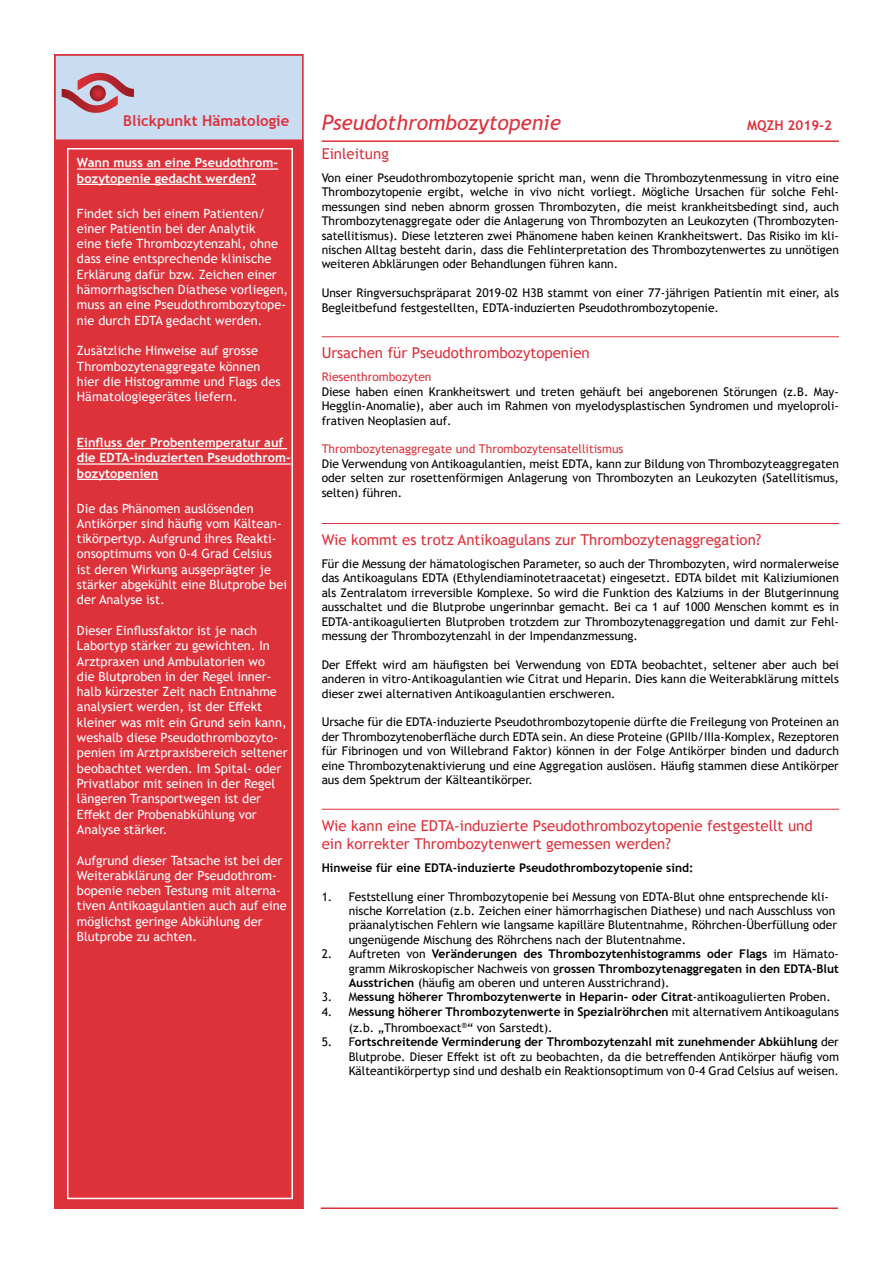
<style>
.page{position:relative;width:893px;height:1263px;background:#fff}
.page>*{position:absolute;margin:0;border:0;box-sizing:border-box;transform-origin:0 0}
.roter_Titel_1{font:italic 21px "Trebuchet MS";color:#de323b}
.Roter_Titel_3_mit_Li{font:15px/18px "Trebuchet MS";color:#de323b}
.Roter_Titel_3{font:700 15px "Trebuchet MS";color:#de323b}
.Roter_Titel_3-2{font:15px "Trebuchet MS";color:#de323b}
.roter_Titel_1-2{font:700 13.5px "Trebuchet MS";color:#de323b}
.RR_Fliesstext{font:12.75px/15.3px "Trebuchet MS";color:#fff}
.RR_Titel_2{font:700 12.75px/15.3px "Trebuchet MS";color:#fff}
.Fliesstext{font:12px/14.4px "Trebuchet MS";color:#000;text-align:justify}
.Fliesstext-2{font:700 12px/14.4px "Trebuchet MS";color:#000;text-align:justify}
.Fliesstext-3{font:12px "Trebuchet MS";color:#de323b}
.s1{font-weight:400}
.s2{font-weight:700}
</style>
<div class="page">
<hr style="left:322px;top:336px;width:517px;height:1px;background:#de323b">
<hr style="left:322px;top:523px;width:517px;height:1px;background:#de323b">
<hr style="left:322px;top:809px;width:517px;height:1px;background:#de323b">
<div style="left:55px;top:55px;width:248px;height:1153px;background:#c9dcf2"></div>
<div style="left:54px;top:139px;width:250px;height:1070px;background:#de323b;border:2px solid #de323b"></div>
<hr style="left:77px;top:168px;width:201px;height:2px;background:#fff">
<hr style="left:77px;top:184px;width:179px;height:1px;background:#fff">
<hr style="left:77px;top:448px;width:210px;height:1px;background:#fff">
<hr style="left:77px;top:463px;width:214px;height:2px;background:#fff">
<hr style="left:77px;top:479px;width:81px;height:1px;background:#fff">
<div style="left:67px;top:148px;width:226px;height:1051px;border:2px solid #fff"></div>
<hr style="left:321px;top:1207px;width:517px;height:2px;background:#de323b">
<hr style="left:322px;top:140px;width:517px;height:2px;background:#de323b">
<svg style="left:62px;top:73px;width:72px;height:40px"></svg>
<p class="Roter_Titel_3" style="left:123px;top:111px;width:167px">Blickpunkt Hämatologie</p>
<p class="RR_Titel_2" style="left:77px;top:155px;width:203px">Wann muss an eine Pseudothrom&shy;bozytopenie gedacht werden?</p>
<p class="RR_Fliesstext" style="left:77px;top:205px;width:213px">Findet sich bei einem Patienten/ einer Patientin bei der Analytik<br>eine tiefe Thrombozytenzahl, ohne dass eine entsprechende klinische Erklärung dafür bzw. Zeichen einer hämorrhagischen Diathese vorliegen, muss an eine Pseudothrombozytope&shy;nie durch EDTA gedacht werden.</p>
<p class="RR_Fliesstext" style="left:77px;top:343px;width:205px">Zusätzliche Hinweise auf grosse<br>Thrombozytenaggregate können hier die Histogramme und Flags des<br>Hämatologiegerätes liefern.</p>
<p class="RR_Titel_2" style="left:77px;top:435px;width:215px">Einfluss der Probentemperatur auf die EDTA-induzierten Pseudothrom&shy;bozytopenien</p>
<p class="RR_Fliesstext" style="left:77px;top:500px;width:211px">Die das Phänomen auslösenden<br>Antikörper sind häufig vom Kältean&shy;tikörpertyp. Aufgrund ihres Reakti&shy;onsoptimums von 0-4 Grad Celsius ist deren Wirkung ausgeprägter je stärker abgekühlt eine Blutprobe bei der Analyse ist.</p>
<p class="RR_Fliesstext" style="left:77px;top:623px;width:212px">Dieser Einflussfaktor ist je nach Labortyp stärker zu gewichten. In Arztpraxen und Ambulatorien wo<br>die Blutproben in der Regel inner&shy;halb kürzester Zeit nach Entnahme analysiert werden, ist der Effekt kleiner was mit ein Grund sein kann, weshalb diese Pseudothrombozyto&shy;penien im Arztpraxisbereich seltener beobachtet werden. Im Spital- oder Privatlabor mit seinen in der Regel längeren Transportwegen ist der Effekt der Probenabkühlung vor Analyse stärker.</p>
<p class="RR_Fliesstext" style="left:77px;top:852px;width:211px">Aufgrund dieser Tatsache ist bei der Weiterabklärung der Pseudothrom&shy;bopenie neben Testung mit alterna&shy;tiven Antikoagulantien auch auf eine möglichst geringe Abkühlung der Blutprobe zu achten.</p>
<p class="roter_Titel_1" style="left:322px;top:110px;width:241px">Pseudothrombozytopenie</p>
<p class="roter_Titel_1-2" style="left:747px;top:117px;width:86px">MQZH 2019-2</p>
<p class="Roter_Titel_3-2" style="left:322px;top:144px;width:69px">Einleitung</p>
<p class="Fliesstext" style="left:322px;top:170px;width:519px">Von einer Pseudothrombozytopenie spricht man, wenn die Thrombozytenmessung in vitro eine Thrombozytopenie ergibt, welche in vivo nicht vorliegt. Mögliche Ursachen für solche Fehl&shy;messungen sind neben abnorm grossen Thrombozyten, die meist krankheitsbedingt sind, auch Thrombozytenaggregate oder die Anlagerung von Thrombozyten an Leukozyten (Thrombozyten&shy;satellitismus). Diese letzteren zwei Phänomene haben keinen Krankheitswert. Das Risiko im kli&shy;nischen Alltag besteht darin, dass die Fehlinterpretation des Thrombozytenwertes zu unnötigen weiteren Abklärungen oder Behandlungen führen kann.</p>
<p class="Fliesstext" style="left:322px;top:286px;width:519px">Unser Ringversuchspräparat 2019-02 H3B stammt von einer 77-jährigen Patientin mit einer, als<br>Begleitbefund festgestellten, EDTA-induzierten Pseudothrombozytopenie.</p>
<p class="Roter_Titel_3_mit_Li" style="left:322px;top:344px;width:270px">Ursachen für Pseudothrombozytopenien</p>
<p class="Fliesstext-3" style="left:322px;top:369px;width:111px">Riesenthrombozyten</p>
<p class="Fliesstext" style="left:322px;top:384px;width:519px">Diese haben einen Krankheitswert und treten gehäuft bei angeborenen Störungen (z.B. May-Hegglin-Anomalie), aber auch im Rahmen von myelodysplastischen Syndromen und myeloproli&shy;frativen Neoplasien auf.</p>
<p class="Fliesstext-3" style="left:322px;top:441px;width:303px">Thrombozytenaggregate und Thrombozytensatellitismus</p>
<p class="Fliesstext" style="left:322px;top:456px;width:519px">Die Verwendung von Antikoagulantien, meist EDTA, kann zur Bildung von Thrombozyteaggregaten oder selten zur rosettenförmigen Anlagerung von Thrombozyten an Leukozyten (Satellitismus, selten) führen.</p>
<p class="Roter_Titel_3_mit_Li" style="left:322px;top:531px;width:441px">Wie kommt es trotz Antikoagulans zur Thrombozytenaggregation?</p>
<p class="Fliesstext" style="left:322px;top:556px;width:519px">Für die Messung der hämatologischen Parameter, so auch der Thrombozyten, wird normalerweise das Antikoagulans EDTA (Ethylendiaminotetraacetat) eingesetzt. EDTA bildet mit Kaliziumionen als Zentralatom irreversible Komplexe. So wird die Funktion des Kalziums in der Blutgerinnung ausschaltet und die Blutprobe ungerinnbar gemacht. Bei ca 1 auf 1000 Menschen kommt es in EDTA-antikoagulierten Blutproben trotzdem zur Thrombozytenaggregation und damit zur Fehl&shy;messung der Thrombozytenzahl in der Impendanzmessung.</p>
<p class="Fliesstext" style="left:322px;top:657px;width:519px">Der Effekt wird am häufigsten bei Verwendung von EDTA beobachtet, seltener aber auch bei anderen in vitro-Antikoagulantien wie Citrat und Heparin. Dies kann die Weiterabklärung mittels dieser zwei alternativen Antikoagulantien erschweren.</p>
<p class="Fliesstext" style="left:322px;top:715px;width:519px">Ursache für die EDTA-induzierte Pseudothrombozytopenie dürfte die Freilegung von Proteinen an der Thrombozytenoberfläche durch EDTA sein. An diese Proteine (GPIIb/IIIa-Komplex, Rezeptoren für Fibrinogen und von Willebrand Faktor) können in der Folge Antikörper binden und dadurch eine Thrombozytenaktivierung und eine Aggregation auslösen. Häufig stammen diese Antikörper aus dem Spektrum der Kälteantikörper.</p>
<p class="Roter_Titel_3_mit_Li" style="left:322px;top:816px;width:493px">Wie kann eine EDTA-induzierte Pseudothrombozytopenie festgestellt und ein korrekter Thrombozytenwert gemessen werden?</p>
<p class="Fliesstext-2" style="left:322px;top:860px;width:373px">Hinweise für eine EDTA-induzierte Pseudothrombozytopenie sind:</p>
<p class="Fliesstext" style="left:349px;top:889px;width:490px;text-align:left;text-indent:-27px">1. Feststellung einer Thrombozytopenie bei Messung von EDTA-Blut ohne entsprechende kli&shy;nische Korrelation (z.b. Zeichen einer hämorrhagischen Diathese) und nach Ausschluss von präanalytischen Fehlern wie langsame kapilläre Blutentnahme, Röhrchen-Überfüllung oder ungenügende Mischung des Röhrchens nach der Blutentnahme.</p>
<p class="Fliesstext-2" style="left:349px;top:947px;width:492px;text-indent:-27px"><span class="s1">2. Auftreten von</span> Veränderungen des Thrombozytenhistogramms oder Flags <span class="s1">im Hämato&shy;gramm Mikroskopischer Nachweis von g</span>rossen Thrombozytenaggregaten in den EDTA-Blut Ausstrichen <span class="s1">(häufig am oberen und unteren Ausstrichrand).</span></p>
<p class="Fliesstext-2" style="left:322px;top:990px;width:511px"><span class="s1">3. M</span>essung höherer Thrombozytenwerte in Heparin- oder Citrat<span class="s1">-antikoagulierten Proben.</span></p>
<p class="Fliesstext" style="left:349px;top:1003px;width:492px;line-height:16.2px;text-indent:-27px">4. M<span class="s2">essung höherer Thrombozytenwerte in Spezialröhrchen</span> mit alternativem Antikoagulans (z.b. „Thromboexact<sup>®</sup>“ von Sarstedt).</p>
<p class="Fliesstext" style="left:349px;top:1035px;width:492px;text-indent:-27px">5. F<span class="s2">ortschreitende Verminderung der Thrombozytenzahl mit zunehmender Abkühlung</span> der Blutprobe. Dieser Effekt ist oft zu beobachten, da die betreffenden Antikörper häufig vom Kälteantikörpertyp sind und deshalb ein Reaktionsoptimum von 0-4 Grad Celsius auf weisen.</p>
</div>
